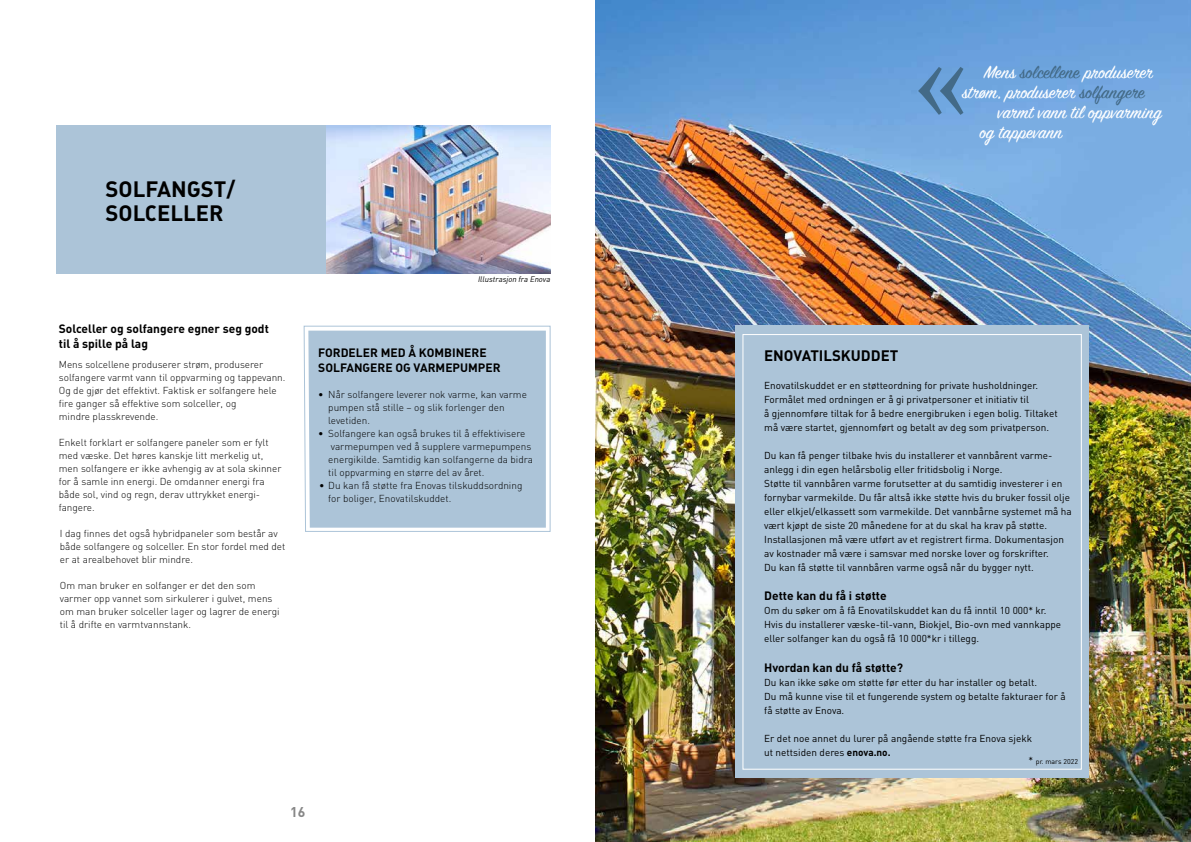
<style>
.page{position:relative;width:1191px;height:842px;background:#fff}
.page>*{position:absolute;margin:0;border:0;box-sizing:border-box;transform-origin:0 0}
.t1{font:130.7px "Minion Pro";color:#436a87}
.t2{font:700 22px/24px "DIN";color:#000}
.t3{font:20px "Sign Painter House Script";color:#fff}
.t4{font:700 15px "DIN";color:#000}
.t5{font:700 14px "DIN";color:#878787}
.t6{font:700 12px/15px "DIN";color:#000}
.t7{font:10px/14px "DIN";color:#000}
.t8{font:300 10px/13px "DIN";color:#000}
.t9{font:italic 8px "DIN";color:#000}
.t10{font:7px "DIN";color:#000}
.s1{color:#436a87}
.s2{font-weight:700}
.s3{font-size:10px}
</style>
<div class="page">
<img style="left:595px;top:0;width:596px;height:842px">
<div style="left:736px;top:326px;width:353px;height:452px;background:#acc4d8"></div>
<svg style="left:303px;top:325px;width:248px;height:207px;background:#b2c8db"></svg>
<div style="left:57px;top:125px;width:269px;height:149px;background:#acc4d8"></div>
<img style="left:326px;top:125px;width:224px;height:149px">
<div style="left:742px;top:334px;width:339px;height:436px;border:1px solid #fff"></div>
<h2 class="t2" style="left:106px;top:176px;width:131px">SOLFANGST/<br>SOLCELLER</h2>
<p class="t6" style="left:59px;top:320px;width:212px">Solceller og solfangere egner seg godt til å spille på lag</p>
<p class="t8" style="left:59px;top:358px;width:228px">Mens solcellene produserer strøm, produserer solfangere varmt vann til oppvarming og tappevann.<br>Og de gjør det effektivt. Faktisk er solfangere hele fire ganger så effektive som solceller, og<br>mindre plasskrevende.</p>
<p class="t8" style="left:59px;top:436px;width:224px">Enkelt forklart er solfangere paneler som er fylt med væske. Det høres kanskje litt merkelig ut, men solfangere er ikke avhengig av at sola skinner for å samle inn energi. De omdanner energi fra både sol, vind og regn, derav uttrykket energi&shy;fangere.</p>
<p class="t8" style="left:60px;top:527px;width:227px">I dag finnes det også hybridpaneler som består av både solfangere og solceller. En stor fordel med det er at arealbehovet blir mindre.</p>
<p class="t8" style="left:60px;top:579px;width:221px">Om man bruker en solfanger er det den som varmer opp vannet som sirkulerer i gulvet, mens om man bruker solceller lager og lagrer de energi til å drifte en varmtvannstank.</p>
<p class="t9" style="left:478px;top:274px;width:74px">Illustrasjon fra Enova</p>
<p class="t6" style="left:318px;top:344px;width:184px">FORDELER MED Å KOMBINERE<br>SOLFANGERE OG VARMEPUMPER</p>
<p class="t8" style="left:328px;top:387px;width:200px;text-indent:-10px">• Når solfangere leverer nok varme, kan varme pumpen stå stille – og slik forlenger den levetiden.</p>
<p class="t8" style="left:328px;top:426px;width:206px;text-indent:-10px">• Solfangere kan også brukes til å effektivisere varmepumpen ved å supplere varmepumpens energikilde. Samtidig kan solfangerne da bidra til oppvarming en større del av året.</p>
<p class="t8" style="left:328px;top:478px;width:196px;text-indent:-9px">• Du kan få støtte fra Enovas tilskuddsordning for boliger, Enovatilskuddet.</p>
<h3 class="t5" style="left:290px;top:802px;width:17px">16</h3>
<h3 class="t3" style="left:984px;top:60px;width:171px">Mens <span class="s1">solcellene</span> produserer</h3>
<h3 class="t3" style="left:962px;top:80px;width:184px">strøm, produserer <span class="s1">solfangere</span></h3>
<h3 class="t3" style="left:997px;top:100px;width:166px">varmt vann til oppvarming</h3>
<h1 class="t1" style="left:911px;top:-9px;width:60px">«</h1>
<h3 class="t3" style="left:979px;top:120px;width:84px">og tappevann</h3>
<h3 class="t4" style="left:764px;top:346px;width:136px">ENOVATILSKUDDET</h3>
<p class="t7" style="left:764px;top:378px;width:295px">Enovatilskuddet er en støtteordning for private husholdninger.<br>Formålet med ordningen er å gi privatpersoner et initiativ til<br>å gjennomføre tiltak for å bedre energibruken i egen bolig. Tiltaket må være startet, gjennomført og betalt av deg som privatperson.</p>
<p class="t7" style="left:764px;top:448px;width:309px">Du kan få penger tilbake hvis du installerer et vannbårent varme&shy;anlegg i din egen helårsbolig eller fritidsbolig i Norge.<br>Støtte til vannbåren varme forutsetter at du samtidig investerer i en fornybar varmekilde. Du får altså ikke støtte hvis du bruker fossil olje eller elkjel/elkassett som varmekilde. Det vannbårne systemet må ha vært kjøpt de siste 20 månedene for at du skal ha krav på støtte.<br>Installasjonen må være utført av et registrert firma. Dokumentasjon av kostnader må være i samsvar med norske lover og forskrifter.<br>Du kan få støtte til vannbåren varme også når du bygger nytt.</p>
<p class="t6" style="left:764px;top:587px;width:124px">Dette kan du få i støtte</p>
<p class="t7" style="left:764px;top:603px;width:298px">Om du søker om å få Enovatilskuddet kan du få inntil 10 000* kr.<br>Hvis du installerer væske-til-vann, Biokjel, Bio-ovn med vannkappe eller solfanger kan du også få 10 000*kr i tillegg.</p>
<p class="t6" style="left:764px;top:659px;width:140px">Hvordan kan du få støtte?</p>
<p class="t7" style="left:764px;top:675px;width:303px">Du kan ikke søke om støtte før etter du har installer og betalt.<br>Du må kunne vise til et fungerende system og betalte fakturaer for å få støtte av Enova.</p>
<p class="t7" style="left:764px;top:731px;width:269px">Er det noe annet du lurer på angående støtte fra Enova sjekk ut nettsiden deres <span class="s2">enova.no.</span></p>
<p class="t10" style="left:1028px;top:757px;width:51px"><span class="s3">*</span> pr. mars 2022</p>
</div>
